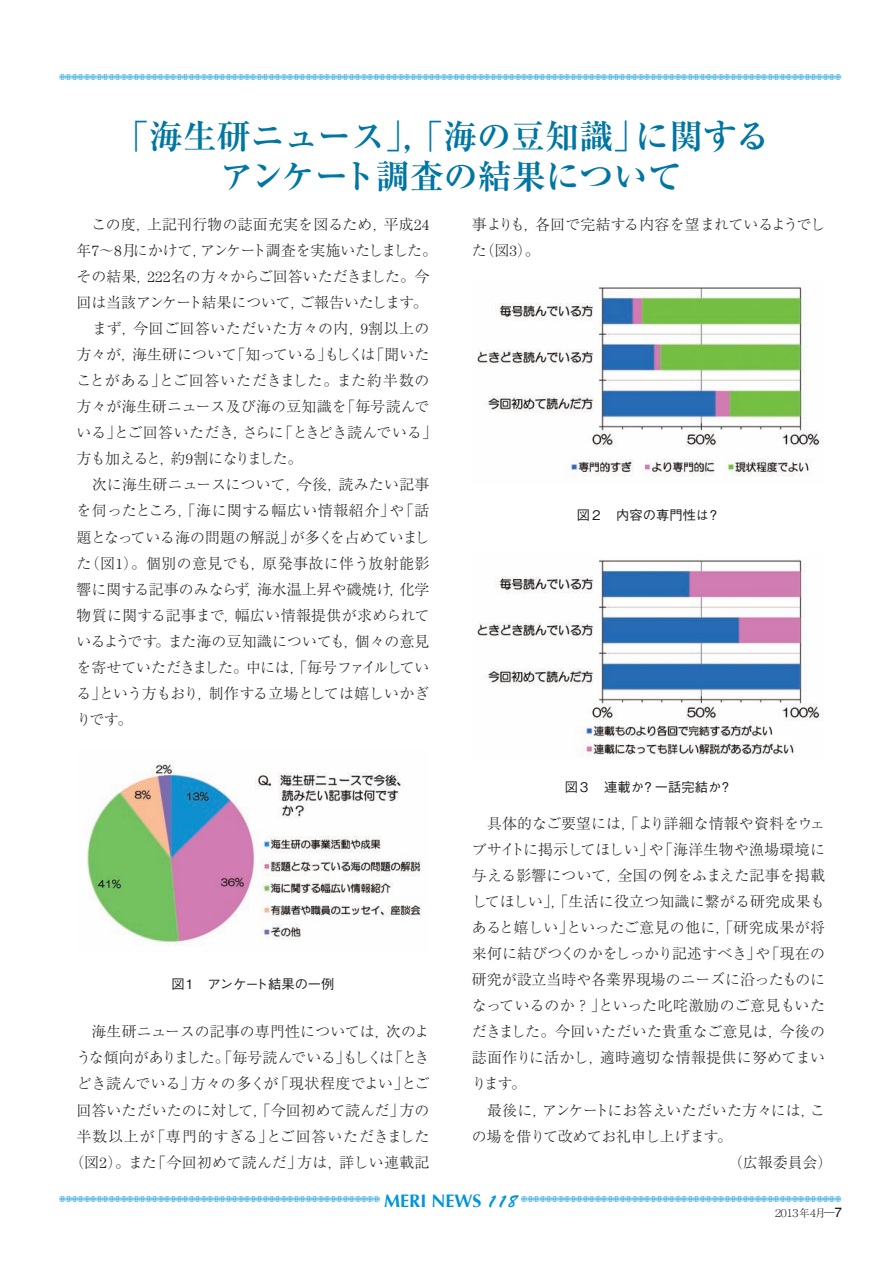
<style>
.page{position:relative;width:893px;height:1263px;background:#fff}
.page>*{position:absolute;margin:0;border:0;box-sizing:border-box;transform-origin:0 0}
.t1{font:700 34.05px/40.3px "Ryumin Pro";color:#0076a3;text-align:center}
.t2{font:700 18px "Optima";color:#0095d9}
.t3{font:300 14.85px/26.1px "Ryumin Pro";letter-spacing:.01em;color:#231f20;text-align:right}
.t4{font:300 14.85px "Ryumin Pro";letter-spacing:-.03em;color:#231f20}
.t5{font:300 14.85px "Ryumin Pro";letter-spacing:.04em;color:#231f20}
.t6{font:300 14.85px "Ryumin Pro";letter-spacing:.035em;color:#231f20}
.t7{font:300 14.85px "Ryumin Pro";letter-spacing:.065em;color:#231f20}
.t8{font:300 14.85px "Ryumin Pro";letter-spacing:-.055em;color:#231f20}
.t9{font:500 13.35px "Gothic BBB Pro";color:#231f20}
.t10{font:10.65px "Kazarikei Atype";color:#0095d9}
.t11{font:300 10.65px "Ryumin Pro";letter-spacing:-.375em;color:#231f20}
.s1{font-family:"Century"}
.s2{font-family:"Brush Script";font-weight:400}
.s3{font-family:"Futo Go B101 Pro";font-weight:700;font-size:12.75px}
</style>
<div class="page">
<img style="left:87px;top:761px;width:335px;height:185px">
<img style="left:477px;top:286px;width:344px;height:190px">
<img style="left:477px;top:559px;width:344px;height:196px">
<p class="t10" style="left:59px;top:71px;width:783px">,,,,,,,,,,,,,,,,,,,,,,,,,,,,,,,,,,,,,,,,,,,,,,,,,,,,,,,,,,,,,,,,,,,,,,,,,,,,,,,,,,,,,,,,,,,,,,,,,,,,,,,,,,,,,,,,,,,,,,,,,,,,,,,</p>
<h1 class="t1" style="left:115px;top:114px;width:656px">「海生研ニュース」，「海の豆知識」に関するアンケート調査の結果について</h1>
<p class="t3" style="left:92px;top:210px;width:339px">この度，上記刊行物の誌面充実を図るため，平成<span class="s1">24</span></p>
<p class="t4" style="left:77px;top:239px;width:362px">年<span class="s1">7</span>〜<span class="s1">8</span>月にかけて，アンケート調査を実施いたしました。</p>
<p class="t3" style="left:77px;top:262px;width:354px">その結果，<span class="s1">222</span>名の方々からご回答いただきました。今</p>
<p class="t3" style="left:77px;top:288px;width:353px">回は当該アンケート結果について，ご報告いたします。</p>
<p class="t5" style="left:92px;top:317px;width:339px">まず，今回ご回答いただいた方々の内，<span class="s1">9</span>割以上の</p>
<p class="t3" style="left:77px;top:340px;width:354px">方々が，海生研について「知っている」もしくは「聞いた</p>
<p class="t7" style="left:77px;top:369px;width:354px">ことがある」とご回答いただきました。また約半数の</p>
<p class="t3" style="left:77px;top:392px;width:354px">方々が海生研ニュース及び海の豆知識を「毎号読んで</p>
<p class="t3" style="left:77px;top:418px;width:362px">いる」とご回答いただき，さらに「ときどき読んでいる」</p>
<p class="t8" style="left:77px;top:447px;width:227px">方も加えると，約<span class="s1">9</span>割になりました。</p>
<p class="t3" style="left:92px;top:471px;width:339px">次に海生研ニュースについて，今後，読みたい記事</p>
<p class="t5" style="left:77px;top:499px;width:354px">を伺ったところ，「海に関する幅広い情報紹介」や「話</p>
<p class="t3" style="left:77px;top:523px;width:354px">題となっている海の問題の解説」が多くを占めていまし</p>
<p class="t6" style="left:77px;top:551px;width:354px">た（図<span class="s1">1</span>）。個別の意見でも，原発事故に伴う放射能影</p>
<p class="t3" style="left:77px;top:575px;width:354px">響に関する記事のみならず，海水温上昇や磯焼け，化学</p>
<p class="t3" style="left:76px;top:601px;width:354px">物質に関する記事まで，幅広い情報提供が求められて</p>
<p class="t3" style="left:77px;top:627px;width:354px">いるようです。また海の豆知識についても，個々の意見</p>
<p class="t4" style="left:77px;top:655px;width:354px">を寄せていただきました。中には，「毎号ファイルしてい</p>
<p class="t3" style="left:76px;top:679px;width:354px">る」という方もおり，制作する立場としては嬉しいかぎ</p>
<p class="t3" style="left:76px;top:705px;width:58px">りです。</p>
<p class="t9" style="left:171px;top:973px;width:165px">図１ アンケート結果の一例</p>
<p class="t3" style="left:69px;top:1017px;width:361px">海生研ニュースの記事の専門性については，次のよ<br>うな傾向がありました。「毎号読んでいる」もしくは「ときどき読んでいる」方々の多くが「現状程度でよい」とご回答いただいたのに対して，「今回初めて読んだ」方の半数以上が「専門的すぎる」とご回答いただきました（図<span class="s1">2</span>）。また「今回初めて読んだ」方は，詳しい連載記</p>
<p class="t3" style="left:472px;top:210px;width:354px;text-align:left">事よりも，各回で完結する内容を望まれているようでした（図<span class="s1">3</span>）。</p>
<p class="t9" style="left:577px;top:504px;width:145px">図２　内容の専門性は？</p>
<p class="t9" style="left:565px;top:777px;width:169px">図３　連載か？一話完結か？</p>
<p class="t3" style="left:472px;top:809px;width:354px;text-align:justify;text-indent:15px">具体的なご要望には，「より詳細な情報や資料をウェブサイトに掲示してほしい」や「海洋生物や漁場環境に与える影響について，全国の例をふまえた記事を掲載してほしい」，「生活に役立つ知識に繋がる研究成果もあると嬉しい」といったご意見の他に，「研究成果が将来何に結びつくのかをしっかり記述すべき」や「現在の研究が設立当時や各業界現場のニーズに沿ったものになっているのか？」といった叱咤激励のご意見もいただきました。今回いただいた貴重なご意見は，今後の誌面作りに活かし，適時適切な情報提供に努めてまいります。</p>
<p class="t3" style="left:487px;top:1096px;width:339px">最後に，アンケートにお答えいただいた方々には，こ</p>
<p class="t3" style="left:472px;top:1122px;width:262px">の場を借りて改めてお礼申し上げます。</p>
<p class="t3" style="left:728px;top:1148px;width:106px">（広報委員会）</p>
<p class="t2" style="left:384px;top:1190px;width:135px">MERI NEWS <span class="s2">118</span></p>
<p class="t10" style="left:60px;top:1193px;width:783px">,,,,,,,,,,,,,,,,,,,,,,,,,,,,,,,,,,,,,,,,,,,,,,,,,,,,,,,,,,,,,,,,,,,,,,,,,,,,,,,,,,,,,,,,,,,,,,,,,,,,,,,,,,,,,,,,,,,,,,,,,,,,,,,</p>
<p class="t11" style="left:773px;top:1204px;width:71px">２０１３年４月—<span class="s3">7</span></p>
</div>
